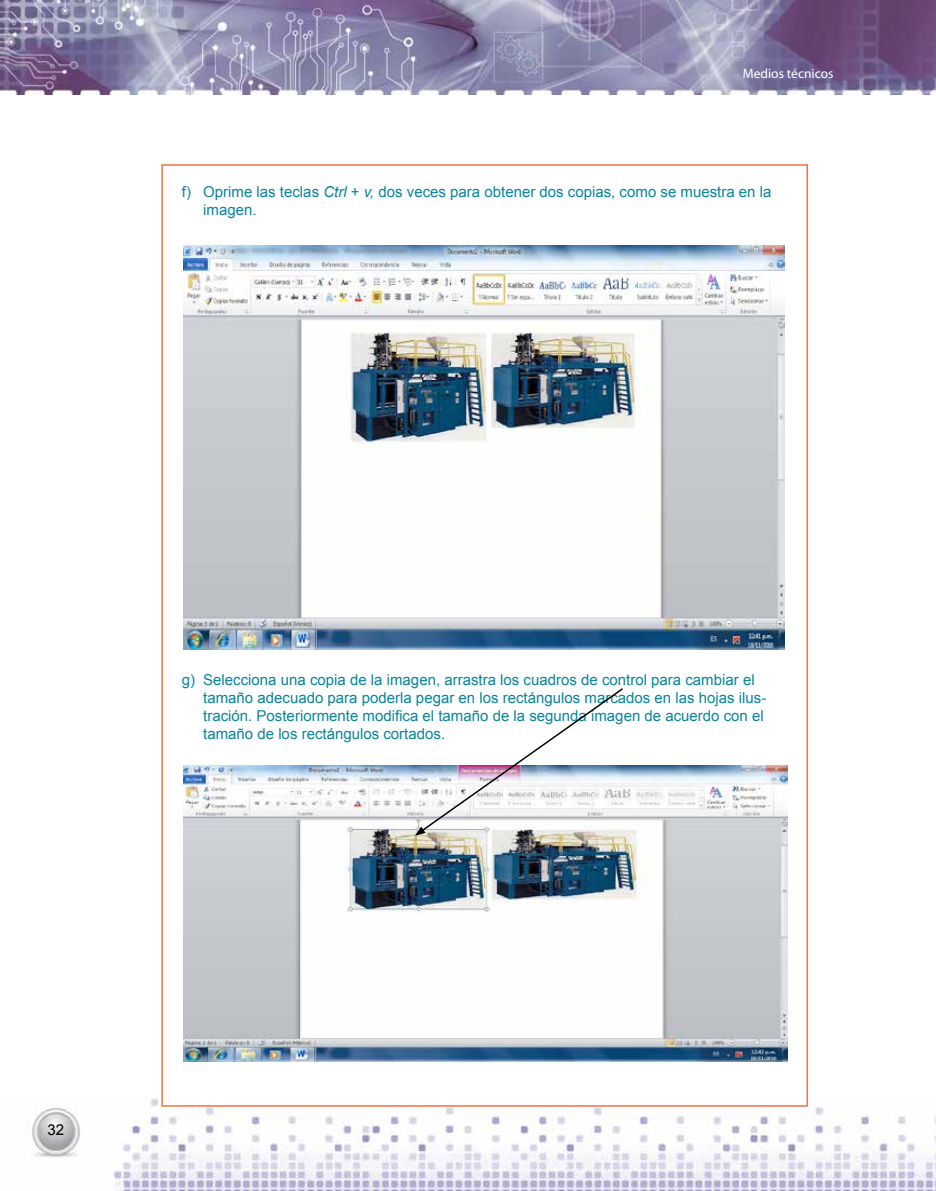
<style>
.page{position:relative;width:936px;height:1191px;background:#fff}
.page>*{position:absolute;margin:0;border:0;box-sizing:border-box;transform-origin:0 0}
.t1{font:15px/18px "Arial";color:#09849c}
.t2{font:15px "Arial";color:#000}
.t3{font:13.5px "Myriad Pro";color:#fff}
.s1{font-style:italic}
</style>
<div class="page">
<img style="left:0;top:0;width:935px;height:94px">
<img style="left:27px;top:1098px;width:908px;height:93px">
<div style="left:161px;top:164px;width:647px;height:942px;background:#fff;border:2px solid #f36e38"></div>
<img style="left:183px;top:246px;width:601px;height:404px">
<img style="left:183px;top:765px;width:604px;height:296px">
<svg style="left:415px;top:688px;width:209px;height:148px"></svg>
<p class="t3" style="left:742px;top:65px;width:92px">Medios técnicos</p>
<p class="t1" style="left:203px;top:183px;width:569px;text-indent:-21px">f) Oprime las teclas <span class="s1">Ctrl</span> + <span class="s1">v,</span> dos veces para obtener dos copias, como se muestra en la imagen.</p>
<p class="t1" style="left:203px;top:671px;width:564px;text-indent:-21px">g) Selecciona una copia de la imagen, arrastra los cuadros de control para cambiar el tamaño adecuado para poderla pegar en los rectángulos marcados en las hojas ilus&shy;tración. Posteriormente modifica el tamaño de la segunda imagen de acuerdo con el tamaño de los rectángulos cortados.</p>
<p class="t2" style="left:48px;top:1119px;width:18px">32</p>
</div>
